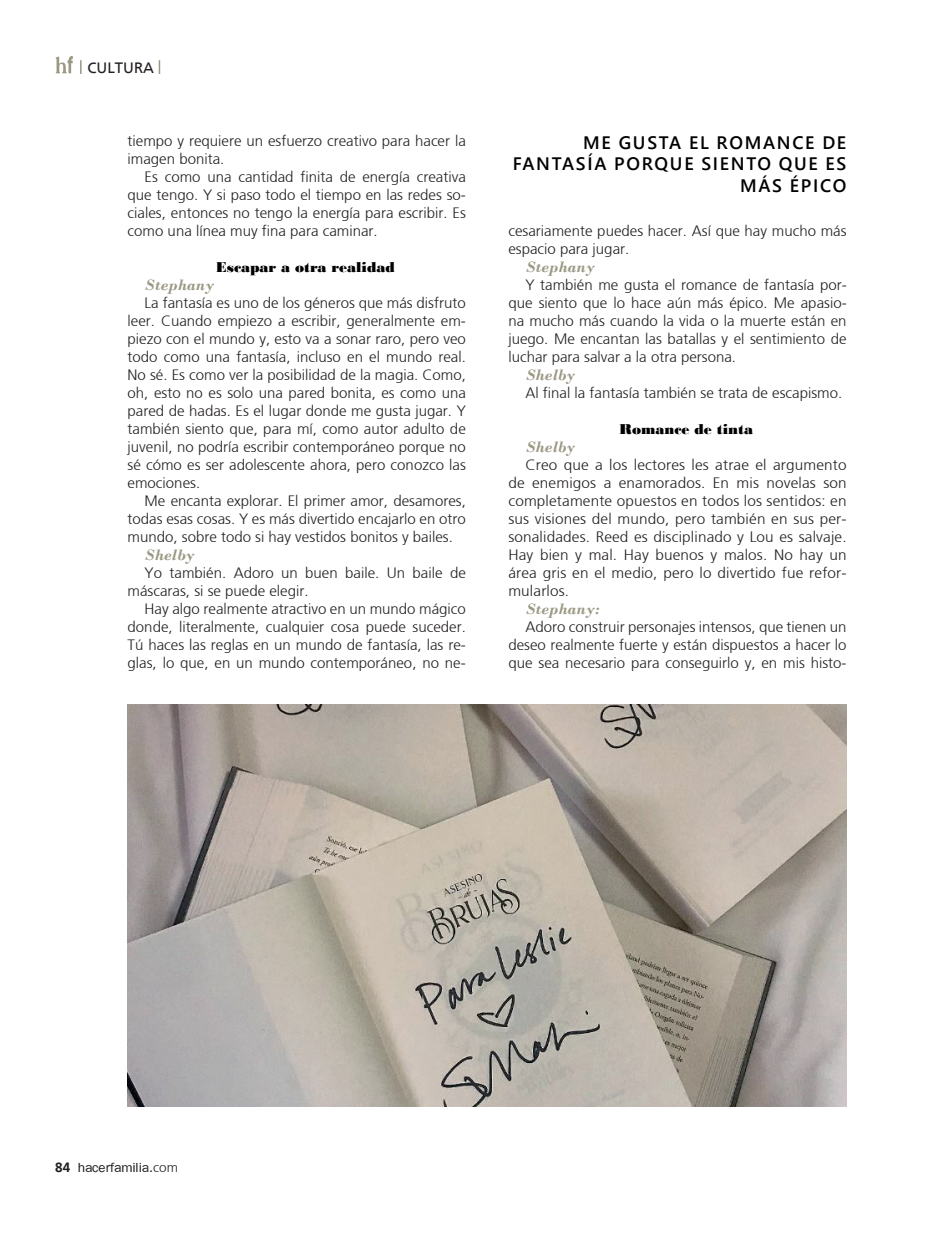
<style>
.page{position:relative;width:936px;height:1234px;background:#fff}
.page>*{position:absolute;margin:0;border:0;box-sizing:border-box;transform-origin:0 0}
.t1{font:600 18px/21.6px "Segoe UI";letter-spacing:.095em;color:#000003;text-align:right}
.t2{font:italic 700 15.75px "Bodoni";color:#9b9884}
.t3{font:300 15px/18px "Frutiger";color:#231f20;text-align:justify}
.t4{font:15px "Bodoni MT Black";color:#000002}
.t5{font:15px "Frutiger";color:#231f20}
.t6{font:13.5px "Frankfurt";color:#231f20}
.s1{font-family:"Frutiger";font-weight:700}
.s2{font-family:"Frutiger";font-weight:300}
</style>
<div class="page">
<svg style="left:159px;top:60px;width:1px;height:14px"></svg>
<svg style="left:80px;top:60px;width:2px;height:14px"></svg>
<svg style="left:56px;top:56px;width:17px;height:17px"></svg>
<img style="left:128px;top:704px;width:718px;height:402px">
<p class="t5" style="left:87px;top:59px;width:68px">CULTURA</p>
<p class="t3" style="left:128px;top:131px;width:340px">tiempo y requiere un esfuerzo creativo para hacer la imagen bonita.</p>
<p class="t3" style="left:128px;top:167px;width:340px;text-indent:17px">Es como una cantidad finita de energía creativa que tengo. Y si paso todo el tiempo en las redes so&shy;ciales, entonces no tengo la energía para escribir. Es como una línea muy fina para caminar.</p>
<p class="t4" style="left:216px;top:258px;width:181px">Escapar a otra realidad</p>
<p class="t2" style="left:145px;top:275px;width:71px">Stephany</p>
<p class="t3" style="left:128px;top:293px;width:340px;text-indent:17px">La fantasía es uno de los géneros que más disfruto leer. Cuando empiezo a escribir, generalmente em&shy;piezo con el mundo y, esto va a sonar raro, pero veo todo como una fantasía, incluso en el mundo real.<br>No sé. Es como ver la posibilidad de la magia. Como, oh, esto no es solo una pared bonita, es como una pared de hadas. Es el lugar donde me gusta jugar. Y también siento que, para mí, como autor adulto de juvenil, no podría escribir contemporáneo porque no sé cómo es ser adolescente ahora, pero conozco las emociones.</p>
<p class="t3" style="left:128px;top:491px;width:340px;text-indent:17px">Me encanta explorar. El primer amor, desamores, todas esas cosas. Y es más divertido encajarlo en otro mundo, sobre todo si hay vestidos bonitos y bailes.</p>
<p class="t2" style="left:145px;top:545px;width:51px">Shelby</p>
<p class="t3" style="left:128px;top:563px;width:340px;text-indent:17px">Yo también. Adoro un buen baile. Un baile de máscaras, si se puede elegir.</p>
<p class="t3" style="left:128px;top:599px;width:340px;text-indent:17px">Hay algo realmente atractivo en un mundo mágico donde, literalmente, cualquier cosa puede suceder.<br>Tú haces las reglas en un mundo de fantasía, las re&shy;glas, lo que, en un mundo contemporáneo, no ne-</p>
<p class="t1" style="left:513px;top:130px;width:335px">ME GUSTA EL ROMANCE DE<br>FANTASÍA PORQUE SIENTO QUE ES<br>MÁS ÉPICO</p>
<p class="t3" style="left:508px;top:221px;width:339px">cesariamente puedes hacer. Así que hay mucho más espacio para jugar.</p>
<p class="t2" style="left:525px;top:257px;width:71px">Stephany</p>
<p class="t3" style="left:508px;top:275px;width:340px;text-indent:17px">Y también me gusta el romance de fantasía por&shy;que siento que lo hace aún más épico. Me apasio&shy;na mucho más cuando la vida o la muerte están en juego. Me encantan las batallas y el sentimiento de luchar para salvar a la otra persona.</p>
<p class="t2" style="left:525px;top:365px;width:51px">Shelby</p>
<p class="t3" style="left:525px;top:383px;width:318px">Al final la fantasía también se trata de escapismo.</p>
<p class="t4" style="left:619px;top:420px;width:135px">Romance de tinta</p>
<p class="t2" style="left:525px;top:437px;width:51px">Shelby</p>
<p class="t3" style="left:508px;top:455px;width:340px;text-indent:17px">Creo que a los lectores les atrae el argumento de enemigos a enamorados. En mis novelas son completamente opuestos en todos los sentidos: en sus visiones del mundo, pero también en sus per&shy;sonalidades. Reed es disciplinado y Lou es salvaje.<br>Hay bien y mal. Hay buenos y malos. No hay un área gris en el medio, pero lo divertido fue refor&shy;mularlos.</p>
<p class="t2" style="left:525px;top:599px;width:75px">Stephany:</p>
<p class="t3" style="left:508px;top:617px;width:340px;text-indent:17px">Adoro construir personajes intensos, que tienen un deseo realmente fuerte y están dispuestos a hacer lo que sea necesario para conseguirlo y, en mis histo-</p>
<p class="t6" style="left:55px;top:1159px;width:124px"><span class="s1">84</span> hacerfamilia.<span class="s2">com</span></p>
</div>
